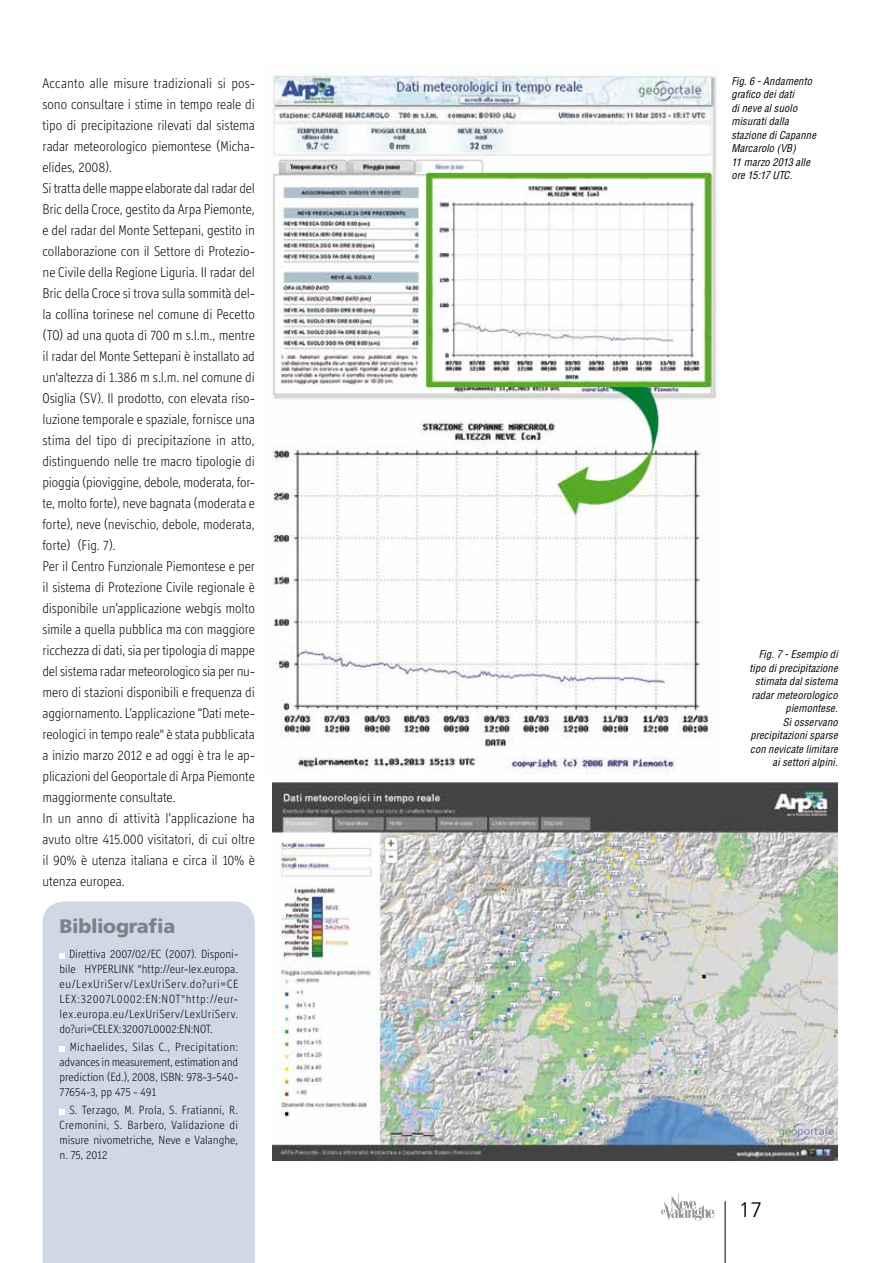
<style>
.page{position:relative;width:893px;height:1263px;background:#fff}
.page>*{position:absolute;margin:0;border:0;box-sizing:border-box;transform-origin:0 0}
.t1{font:300 21px "Frutiger";color:#000}
.t2{font:900 19.5px "Frutiger";letter-spacing:-.015em;color:#7c8388}
.t3{font:300 14.25px/21px "Officina Display ITC";letter-spacing:-.005em;color:#000}
.t4{font:300 12px/15px "Officina Display ITC";color:#000;text-align:justify}
.t5{font:italic condensed 10.5px/13.5px "Helvetica";letter-spacing:.015em;color:#000}
</style>
<div class="page">
<hr style="left:725px;top:1201px;width:1px;height:62px;background:#000">
<svg style="left:661px;top:1193px;width:53px;height:27px"></svg>
<img style="left:272px;top:783px;width:566px;height:378px">
<img style="left:272px;top:74px;width:445px;height:700px">
<div style="left:43px;top:901px;width:212px;height:362px;background:#cfd8e4"></div>
<svg style="left:60px;top:953px;width:5px;height:5px"></svg>
<svg style="left:60px;top:1046px;width:5px;height:5px"></svg>
<svg style="left:60px;top:1109px;width:5px;height:5px"></svg>
<p class="t3" style="left:43px;top:72px;width:214px">Accanto alle misure tradizionali si pos&shy;sono consultare i stime in tempo reale di tipo di precipitazione rilevati dal sistema radar meteorologico piemontese (Micha&shy;elides, 2008).<br>Si tratta delle mappe elaborate dal radar del Bric della Croce, gestito da Arpa Piemonte, e del radar del Monte Settepani, gestito in collaborazione con il Settore di Protezio&shy;ne Civile della Regione Liguria. Il radar del Bric della Croce si trova sulla sommità del&shy;la collina torinese nel comune di Pecetto (TO) ad una quota di 700 m s.l.m., mentre il radar del Monte Settepani è installato ad un'altezza di 1.386 m s.l.m. nel comune di Osiglia (SV). Il prodotto, con elevata riso&shy;luzione temporale e spaziale, fornisce una stima del tipo di precipitazione in atto, distinguendo nelle tre macro tipologie di pioggia (pioviggine, debole, moderata, for&shy;te, molto forte), neve bagnata (moderata e forte), neve (nevischio, debole, moderata, forte) (Fig. 7).<br>Per il Centro Funzionale Piemontese e per il sistema di Protezione Civile regionale è disponibile un’applicazione webgis molto simile a quella pubblica ma con maggiore ricchezza di dati, sia per tipologia di mappe del sistema radar meteorologico sia per nu&shy;mero di stazioni disponibili e frequenza di aggiornamento. L’applicazione “Dati mete&shy;reologici in tempo reale" è stata pubblicata a inizio marzo 2012 e ad oggi è tra le ap&shy;plicazioni del Geoportale di Arpa Piemonte maggiormente consultate.<br>In un anno di attività l’applicazione ha avuto oltre 415.000 visitatori, di cui oltre il 90% è utenza italiana e circa il 10% è utenza europea.</p>
<p class="t5" style="left:731px;top:74px;width:86px">Fig. 6 - Andamento grafico dei dati<br>di neve al suolo misurati dalla stazione di Capanne<br>Marcarolo (VB)<br>11 marzo 2013 alle ore 15:17 UTC.</p>
<p class="t5" style="left:749px;top:647px;width:90px;text-align:right">Fig. 7 - Esempio di tipo di precipitazione stimata dal sistema radar meteorologico piemontese.<br>Si osservano precipitazioni sparse con nevicate limitare ai settori alpini.</p>
<h2 class="t2" style="left:60px;top:914px;width:117px">Bibliografia</h2>
<p class="t4" style="left:60px;top:946px;width:180px;text-indent:9px">Direttiva 2007/02/EC (2007). Disponi&shy;bile HYPERLINK "http://eur-lex.europa. eu/LexUriServ/LexUriServ.do?uri=CE LEX:32007L0002:EN:NOT"http://eur&shy;lex.europa.eu/LexUriServ/LexUriServ. do?uri=CELEX:32007L0002:EN:NOT.</p>
<p class="t4" style="left:60px;top:1039px;width:180px;text-indent:10px">Michaelides, Silas C., Precipitation: advances in measurement, estimation and prediction (Ed.), 2008, ISBN: 978-3-540- 77654-3, pp 475 - 491</p>
<p class="t4" style="left:60px;top:1102px;width:180px;text-indent:10px">S. Terzago, M. Prola, S. Fratianni, R.<br>Cremonini, S. Barbero, Validazione di misure nivometriche, Neve e Valanghe, n. 75, 2012</p>
<h1 class="t1" style="left:739px;top:1198px;width:25px">17</h1>
</div>
